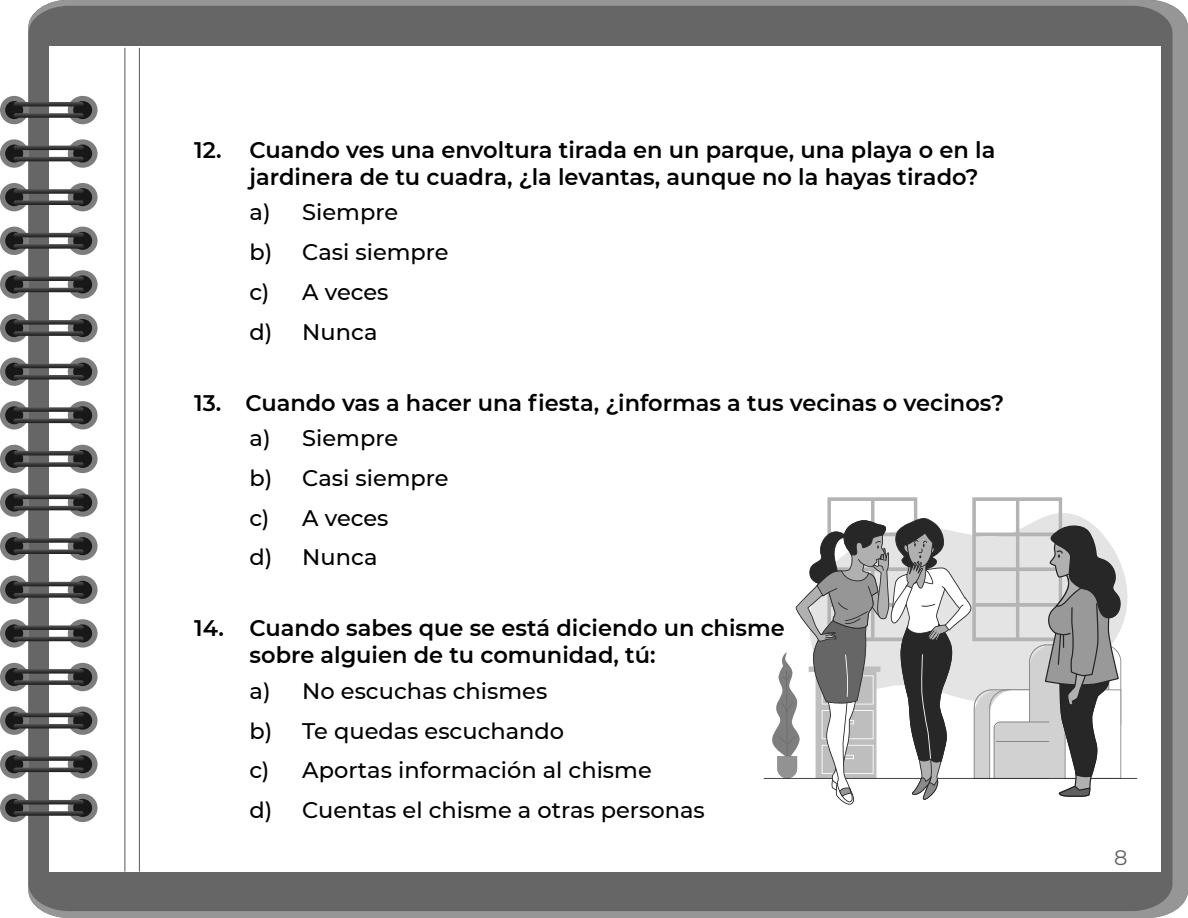
<style>
.page{position:relative;width:1188px;height:918px;background:#fff}
.page>*{position:absolute;margin:0;border:0;box-sizing:border-box;transform-origin:0 0}
.t1{font:600 22.5px/27px "Montserrat";color:#000}
.a{font:500 22.5px "Montserrat";color:#000}
.t2{font:100 21px "Montserrat";color:#606060}
</style>
<div class="page">
<div style="left:42px;top:0;width:1146px;height:918px;background:#969696"></div>
<div style="left:28px;top:6px;width:1145px;height:905px;background:#666"></div>
<div style="left:49px;top:46px;width:1112px;height:826px;background:#fff"></div>
<div style="left:0;top:96px;width:28px;height:28px;background:#7d7d7d;border-radius:50%"></div>
<div style="left:5px;top:101px;width:18px;height:18px;background:#181818;border-radius:50%"></div>
<svg style="left:0;top:139px;width:28px;height:29px"></svg>
<div style="left:5px;top:145px;width:18px;height:18px;background:#181818;border-radius:50%"></div>
<div style="left:0;top:183px;width:28px;height:28px;background:#7d7d7d;border-radius:50%"></div>
<div style="left:5px;top:188px;width:18px;height:18px;background:#181818;border-radius:50%"></div>
<div style="left:0;top:227px;width:28px;height:28px;background:#7d7d7d;border-radius:50%"></div>
<div style="left:5px;top:232px;width:18px;height:18px;background:#181818;border-radius:50%"></div>
<div style="left:0;top:270px;width:28px;height:29px;background:#7d7d7d;border-radius:50%"></div>
<div style="left:5px;top:275px;width:18px;height:18px;background:#181818;border-radius:50%"></div>
<div style="left:0;top:314px;width:28px;height:28px;background:#7d7d7d;border-radius:50%"></div>
<div style="left:5px;top:319px;width:18px;height:18px;background:#181818;border-radius:50%"></div>
<div style="left:0;top:358px;width:28px;height:28px;background:#7d7d7d;border-radius:50%"></div>
<div style="left:5px;top:363px;width:18px;height:18px;background:#181818;border-radius:50%"></div>
<div style="left:0;top:401px;width:28px;height:28px;background:#7d7d7d;border-radius:50%"></div>
<div style="left:5px;top:406px;width:18px;height:18px;background:#181818;border-radius:50%"></div>
<div style="left:0;top:445px;width:28px;height:28px;background:#7d7d7d;border-radius:50%"></div>
<div style="left:5px;top:450px;width:18px;height:18px;background:#181818;border-radius:50%"></div>
<svg style="left:0;top:488px;width:28px;height:29px"></svg>
<div style="left:5px;top:494px;width:18px;height:18px;background:#181818;border-radius:50%"></div>
<div style="left:0;top:532px;width:28px;height:28px;background:#7d7d7d;border-radius:50%"></div>
<div style="left:5px;top:537px;width:18px;height:18px;background:#181818;border-radius:50%"></div>
<div style="left:0;top:576px;width:28px;height:28px;background:#7d7d7d;border-radius:50%"></div>
<div style="left:5px;top:581px;width:18px;height:18px;background:#181818;border-radius:50%"></div>
<div style="left:0;top:619px;width:28px;height:29px;background:#7d7d7d;border-radius:50%"></div>
<div style="left:5px;top:624px;width:18px;height:18px;background:#181818;border-radius:50%"></div>
<div style="left:0;top:663px;width:28px;height:28px;background:#7d7d7d;border-radius:50%"></div>
<div style="left:5px;top:668px;width:18px;height:18px;background:#181818;border-radius:50%"></div>
<svg style="left:0;top:706px;width:28px;height:29px"></svg>
<div style="left:5px;top:712px;width:18px;height:18px;background:#181818;border-radius:50%"></div>
<div style="left:0;top:750px;width:28px;height:28px;background:#7d7d7d;border-radius:50%"></div>
<div style="left:5px;top:755px;width:18px;height:18px;background:#181818;border-radius:50%"></div>
<div style="left:0;top:794px;width:28px;height:28px;background:#7d7d7d;border-radius:50%"></div>
<div style="left:5px;top:799px;width:18px;height:18px;background:#181818;border-radius:50%"></div>
<div style="left:68px;top:96px;width:30px;height:28px;background:#7d7d7d;border-radius:50%"></div>
<div style="left:73px;top:101px;width:19px;height:18px;background:#181818;border-radius:50%"></div>
<svg style="left:68px;top:139px;width:30px;height:29px"></svg>
<div style="left:73px;top:145px;width:19px;height:18px;background:#181818;border-radius:50%"></div>
<div style="left:68px;top:183px;width:30px;height:28px;background:#7d7d7d;border-radius:50%"></div>
<div style="left:73px;top:188px;width:19px;height:18px;background:#181818;border-radius:50%"></div>
<div style="left:68px;top:227px;width:30px;height:28px;background:#7d7d7d;border-radius:50%"></div>
<div style="left:73px;top:232px;width:19px;height:18px;background:#181818;border-radius:50%"></div>
<svg style="left:68px;top:270px;width:30px;height:29px"></svg>
<div style="left:73px;top:275px;width:19px;height:18px;background:#181818;border-radius:50%"></div>
<div style="left:68px;top:314px;width:30px;height:28px;background:#7d7d7d;border-radius:50%"></div>
<div style="left:73px;top:319px;width:19px;height:18px;background:#181818;border-radius:50%"></div>
<div style="left:68px;top:358px;width:30px;height:28px;background:#7d7d7d;border-radius:50%"></div>
<div style="left:73px;top:363px;width:19px;height:18px;background:#181818;border-radius:50%"></div>
<div style="left:68px;top:401px;width:30px;height:28px;background:#7d7d7d;border-radius:50%"></div>
<div style="left:73px;top:406px;width:19px;height:18px;background:#181818;border-radius:50%"></div>
<div style="left:68px;top:445px;width:30px;height:28px;background:#7d7d7d;border-radius:50%"></div>
<div style="left:73px;top:450px;width:19px;height:18px;background:#181818;border-radius:50%"></div>
<svg style="left:68px;top:488px;width:30px;height:29px"></svg>
<div style="left:73px;top:494px;width:19px;height:18px;background:#181818;border-radius:50%"></div>
<div style="left:68px;top:532px;width:30px;height:28px;background:#7d7d7d;border-radius:50%"></div>
<div style="left:73px;top:537px;width:19px;height:18px;background:#181818;border-radius:50%"></div>
<div style="left:68px;top:576px;width:30px;height:28px;background:#7d7d7d;border-radius:50%"></div>
<div style="left:73px;top:581px;width:19px;height:18px;background:#181818;border-radius:50%"></div>
<svg style="left:68px;top:619px;width:30px;height:29px"></svg>
<div style="left:73px;top:624px;width:19px;height:18px;background:#181818;border-radius:50%"></div>
<div style="left:68px;top:663px;width:30px;height:28px;background:#7d7d7d;border-radius:50%"></div>
<div style="left:73px;top:668px;width:19px;height:18px;background:#181818;border-radius:50%"></div>
<svg style="left:68px;top:706px;width:30px;height:29px"></svg>
<div style="left:73px;top:712px;width:19px;height:18px;background:#181818;border-radius:50%"></div>
<div style="left:68px;top:750px;width:30px;height:28px;background:#7d7d7d;border-radius:50%"></div>
<div style="left:73px;top:755px;width:19px;height:18px;background:#181818;border-radius:50%"></div>
<div style="left:68px;top:794px;width:30px;height:28px;background:#7d7d7d;border-radius:50%"></div>
<div style="left:73px;top:799px;width:19px;height:18px;background:#181818;border-radius:50%"></div>
<svg style="left:14px;top:102px;width:70px;height:4px"></svg>
<svg style="left:14px;top:113px;width:70px;height:5px"></svg>
<svg style="left:14px;top:146px;width:70px;height:4px"></svg>
<svg style="left:14px;top:157px;width:70px;height:4px"></svg>
<svg style="left:14px;top:189px;width:70px;height:5px"></svg>
<svg style="left:14px;top:200px;width:70px;height:5px"></svg>
<svg style="left:14px;top:233px;width:70px;height:4px"></svg>
<svg style="left:14px;top:244px;width:70px;height:5px"></svg>
<svg style="left:14px;top:276px;width:70px;height:5px"></svg>
<svg style="left:14px;top:288px;width:70px;height:4px"></svg>
<svg style="left:14px;top:320px;width:70px;height:5px"></svg>
<svg style="left:14px;top:331px;width:70px;height:5px"></svg>
<svg style="left:14px;top:364px;width:70px;height:4px"></svg>
<svg style="left:14px;top:375px;width:70px;height:5px"></svg>
<svg style="left:14px;top:407px;width:70px;height:5px"></svg>
<svg style="left:14px;top:419px;width:70px;height:4px"></svg>
<svg style="left:14px;top:451px;width:70px;height:4px"></svg>
<svg style="left:14px;top:462px;width:70px;height:5px"></svg>
<svg style="left:14px;top:495px;width:70px;height:4px"></svg>
<svg style="left:14px;top:506px;width:70px;height:4px"></svg>
<svg style="left:14px;top:538px;width:70px;height:5px"></svg>
<svg style="left:14px;top:549px;width:70px;height:5px"></svg>
<svg style="left:14px;top:582px;width:70px;height:4px"></svg>
<svg style="left:14px;top:593px;width:70px;height:5px"></svg>
<svg style="left:14px;top:625px;width:70px;height:5px"></svg>
<svg style="left:14px;top:637px;width:70px;height:4px"></svg>
<svg style="left:14px;top:669px;width:70px;height:5px"></svg>
<svg style="left:14px;top:680px;width:70px;height:5px"></svg>
<svg style="left:14px;top:713px;width:70px;height:4px"></svg>
<svg style="left:14px;top:724px;width:70px;height:4px"></svg>
<svg style="left:14px;top:756px;width:70px;height:5px"></svg>
<svg style="left:14px;top:768px;width:70px;height:4px"></svg>
<svg style="left:14px;top:800px;width:70px;height:4px"></svg>
<svg style="left:14px;top:811px;width:70px;height:5px"></svg>
<hr style="left:124px;top:48px;width:1px;height:824px;background:#565656">
<hr style="left:139px;top:48px;width:1px;height:824px;background:#565656">
<hr style="left:764px;top:778px;width:373px;height:1px;background:#272727">
<svg style="left:771px;top:497px;width:351px;height:308px"></svg>
<p class="t1" style="left:250px;top:135px;width:747px;text-indent:-55px">12. Cuando ves una envoltura tirada en un parque, una playa o en la jardinera de tu cuadra, ¿la levantas, aunque no la hayas tirado?</p>
<p class="a" style="left:250px;top:197px;width:150px">a) Siempre</p>
<p class="a" style="left:250px;top:236px;width:201px">b) Casi siempre</p>
<p class="a" style="left:250px;top:276px;width:140px">c) A veces</p>
<p class="a" style="left:250px;top:316px;width:129px">d) Nunca</p>
<p class="t1" style="left:194px;top:388px;width:811px">13. Cuando vas a hacer una fiesta, ¿informas a tus vecinas o vecinos?</p>
<p class="a" style="left:250px;top:422px;width:150px">a) Siempre</p>
<p class="a" style="left:250px;top:462px;width:201px">b) Casi siempre</p>
<p class="a" style="left:250px;top:502px;width:140px">c) A veces</p>
<p class="a" style="left:250px;top:542px;width:129px">d) Nunca</p>
<p class="t1" style="left:250px;top:614px;width:537px;text-indent:-55px">14. Cuando sabes que se está diciendo un chisme sobre alguien de tu comunidad, tú:</p>
<p class="a" style="left:250px;top:675px;width:299px">a) No escuchas chismes</p>
<p class="a" style="left:250px;top:715px;width:316px">b) Te quedas escuchando</p>
<p class="a" style="left:250px;top:755px;width:404px">c) Aportas información al chisme</p>
<p class="a" style="left:250px;top:794px;width:457px">d) Cuentas el chisme a otras personas</p>
<p class="t2" style="left:1114px;top:844px;width:15px">8</p>
</div>
